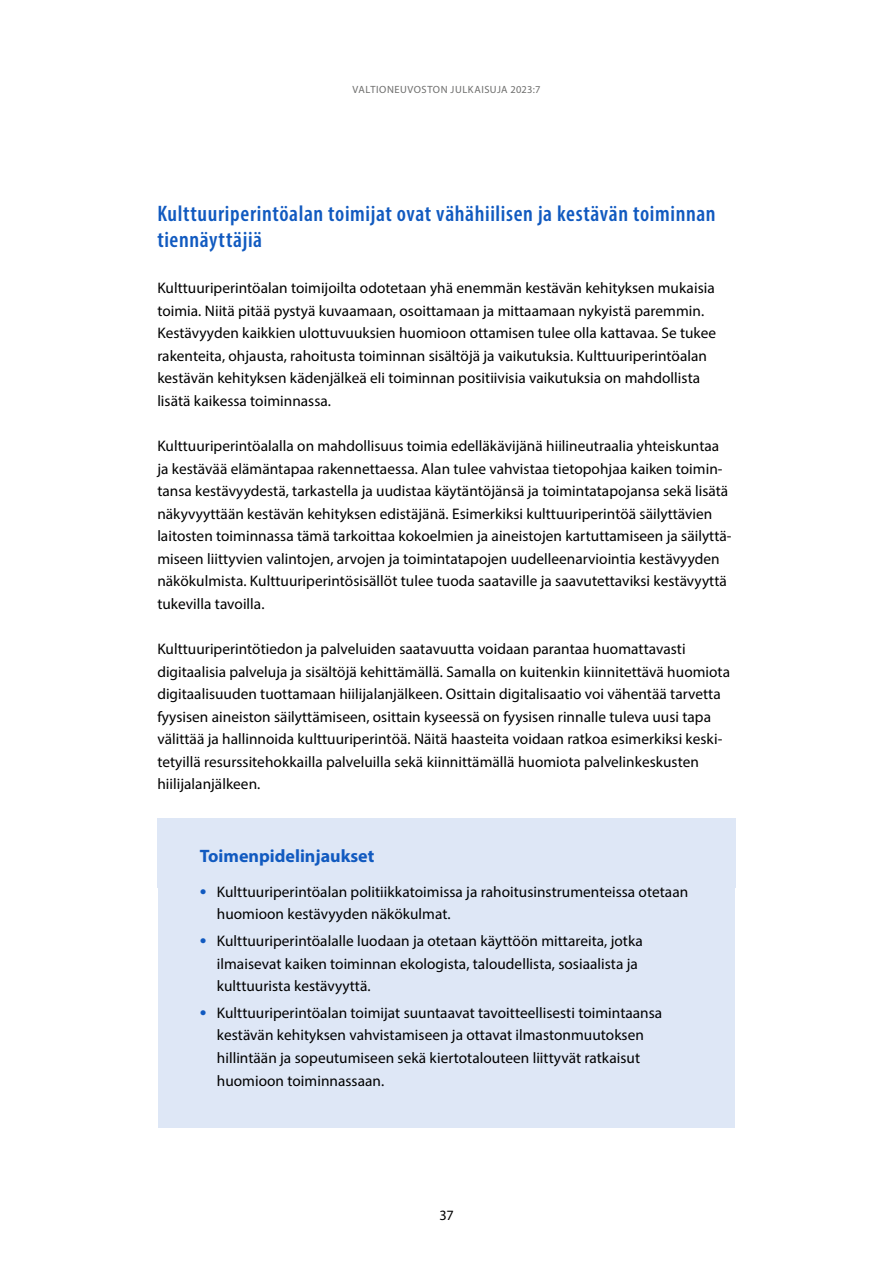
<style>
.page{position:relative;width:893px;height:1263px;background:#fff}
.page>*{position:absolute;margin:0;border:0;box-sizing:border-box;transform-origin:0 0}
.Otsikko_3_ei_nroa{font:600 condensed 22.5px/25.5px "Myriad Pro";letter-spacing:.025em;color:#115ac0}
.laatikko-otsikko{font:700 18px "Myriad Pro";color:#115ac0}
._01_Leipä{font:15.3px/22.5px "Myriad Pro";letter-spacing:.005em;color:#000}
.t1{font:14.25px "Myriad Pro";color:#000}
.t2{font:10.5px "Myriad Pro";letter-spacing:.015em;color:#6e6e6d}
.s1{font-size:24px;color:#115ac0}
</style>
<div class="page">
<div style="left:157px;top:818px;width:579px;height:69px;background:#dee7f6"></div>
<div style="left:158px;top:864px;width:577px;height:97px;background:#dee7f6"></div>
<div style="left:158px;top:913px;width:577px;height:120px;background:#dee7f6"></div>
<div style="left:158px;top:985px;width:577px;height:143px;background:#dee7f6"></div>
<p class="t2" style="left:353px;top:83px;width:14px">Valtioneuvoston</p>
<p class="t2" style="left:451px;top:83px;width:7px">julkaisuja</p>
<p class="t2" style="left:510px;top:83px;width:32px">2023:7</p>
<h3 class="Otsikko_3_ei_nroa" style="left:157px;top:200px;width:560px">Kulttuuriperintöalan toimijat ovat vähähiilisen ja kestävän toiminnan tiennäyttäjiä</h3>
<p class="_01_Leipä" style="left:157px;top:277px;width:560px">Kulttuuriperintöalan toimijoilta odotetaan yhä enemmän kestävän kehityksen mukaisia toimia. Niitä pitää pystyä kuvaamaan, osoittamaan ja mittaamaan nykyistä paremmin.<br>Kestävyyden kaikkien ulottuvuuksien huomioon ottamisen tulee olla kattavaa. Se tukee rakenteita, ohjausta, rahoitusta toiminnan sisältöjä ja vaikutuksia. Kulttuuriperintöalan kestävän kehityksen kädenjälkeä eli toiminnan positiivisia vaikutuksia on mahdollista lisätä kaikessa toiminnassa.</p>
<p class="_01_Leipä" style="left:157px;top:434px;width:576px">Kulttuuriperintöalalla on mahdollisuus toimia edelläkävijänä hiilineutraalia yhteiskuntaa ja kestävää elämäntapaa rakennettaessa. Alan tulee vahvistaa tietopohjaa kaiken toimin&shy;tansa kestävyydestä, tarkastella ja uudistaa käytäntöjänsä ja toimintatapojansa sekä lisätä näkyvyyttään kestävän kehityksen edistäjänä. Esimerkiksi kulttuuriperintöä säilyttävien laitosten toiminnassa tämä tarkoittaa kokoelmien ja aineistojen kartuttamiseen ja säilyttä&shy;miseen liittyvien valintojen, arvojen ja toimintatapojen uudelleenarviointia kestävyyden näkökulmista. Kulttuuriperintösisällöt tulee tuoda saataville ja saavutettaviksi kestävyyttä tukevilla tavoilla.</p>
<p class="_01_Leipä" style="left:157px;top:637px;width:574px">Kulttuuriperintötiedon ja palveluiden saatavuutta voidaan parantaa huomattavasti digitaalisia palveluja ja sisältöjä kehittämällä. Samalla on kuitenkin kiinnitettävä huomiota digitaalisuuden tuottamaan hiilijalanjälkeen. Osittain digitalisaatio voi vähentää tarvetta fyysisen aineiston säilyttämiseen, osittain kyseessä on fyysisen rinnalle tuleva uusi tapa välittää ja hallinnoida kulttuuriperintöä. Näitä haasteita voidaan ratkoa esimerkiksi keski&shy;tetyillä resurssitehokkailla palveluilla sekä kiinnittämällä huomiota palvelinkeskusten hiilijalanjälkeen.</p>
<p class="laatikko-otsikko" style="left:200px;top:844px;width:176px">Toimenpidelinjaukset</p>
<p class="_01_Leipä" style="left:217px;top:880px;width:473px;text-indent:-17px"><span class="s1">•</span> Kulttuuriperintöalan politiikkatoimissa ja rahoitusinstrumenteissa otetaan huomioon kestävyyden näkökulmat.</p>
<p class="_01_Leipä" style="left:217px;top:929px;width:428px;text-indent:-17px"><span class="s1">•</span> Kulttuuriperintöalalle luodaan ja otetaan käyttöön mittareita, jotka ilmaisevat kaiken toiminnan ekologista, taloudellista, sosiaalista ja kulttuurista kestävyyttä.</p>
<p class="_01_Leipä" style="left:217px;top:1001px;width:447px;text-indent:-17px"><span class="s1">•</span> Kulttuuriperintöalan toimijat suuntaavat tavoitteellisesti toimintaansa kestävän kehityksen vahvistamiseen ja ottavat ilmastonmuutoksen hillintään ja sopeutumiseen sekä kiertotalouteen liittyvät ratkaisut huomioon toiminnassaan.</p>
<p class="t1" style="left:439px;top:1206px;width:16px">37</p>
</div>
